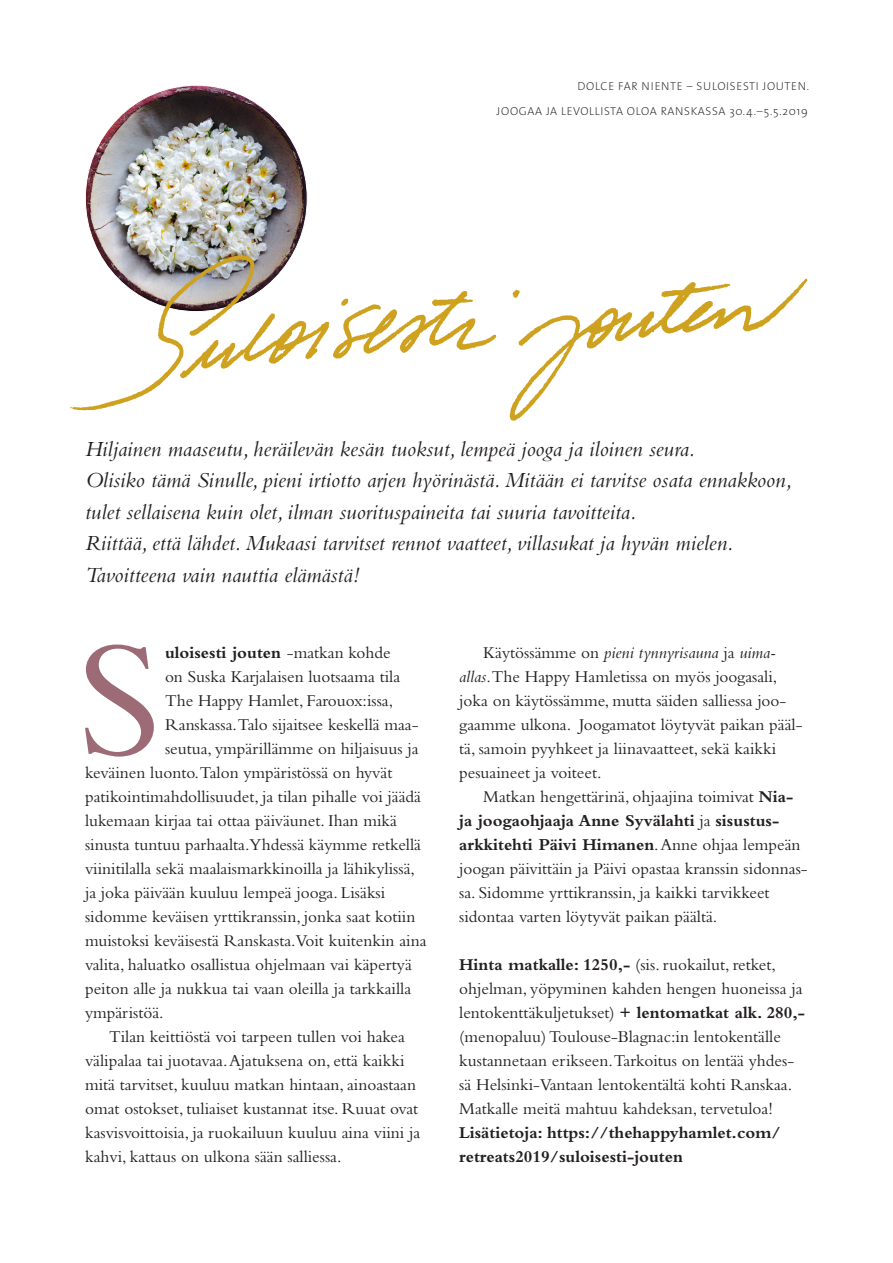
<style>
.page{position:relative;width:893px;height:1263px;background:#fff}
.page>*{position:absolute;margin:0;border:0;box-sizing:border-box;transform-origin:0 0}
.LEIPÄ{font:171.6px "Bembo";color:#9c6b76}
.t1{font:italic 22.5px/31.5px "Bembo";color:#231f20}
.LEIPÄ-2{font:17.25px/24px "Bembo";color:#231f20}
.LEIPÄ_SIS{font:17.25px/24px "Bembo";color:#231f20}
.LEIPÄ-3{font:700 17.25px/24px "Bembo";color:#231f20}
.t2{font:200 11.55px "The Sans";letter-spacing:.06em;color:#231f20}
.s1{font-weight:400}
.s2{font-style:italic}
.s3{font-weight:700}
</style>
<div class="page">
<img style="left:87px;top:85px;width:219px;height:95px">
<img style="left:70px;top:180px;width:738px;height:241px">
<p class="t2" style="left:578px;top:79px;width:233px">DOLCE FAR NIENTE – SULOISESTI JOUTEN.</p>
<p class="t2" style="left:497px;top:104px;width:313px">JOOGAA JA LEVOLLISTA OLOA RANSKASSA 30.4.–5.5.2019</p>
<p class="t1" style="left:85px;top:432px;width:709px">Hiljainen maaseutu, heräilevän kesän tuoksut, lempeä jooga ja iloinen seura.<br>Olisiko tämä Sinulle, pieni irtiotto arjen hyörinästä. Mitään ei tarvitse osata ennakkoon, tulet sellaisena kuin olet, ilman suorituspaineita tai suuria tavoitteita.<br>Riittää, että lähdet. Mukaasi tarvitset rennot vaatteet, villasukat ja hyvän mielen.<br>Tavoitteena vain nauttia elämästä!</p>
<p class="LEIPÄ" style="left:77px;top:600px;width:86px">S</p>
<p class="LEIPÄ-3" style="left:165px;top:640px;width:227px">uloisesti jouten <span class="s1">-matkan kohde</span></p>
<p class="LEIPÄ-2" style="left:165px;top:664px;width:237px">on Suska Karjalaisen luotsaama tila</p>
<p class="LEIPÄ-2" style="left:165px;top:688px;width:230px">The Happy Hamlet, Farouox:issa,</p>
<p class="LEIPÄ-2" style="left:165px;top:712px;width:255px">Ranskassa.Talo sijaitsee keskellä maa-</p>
<p class="LEIPÄ-2" style="left:165px;top:736px;width:255px">seutua, ympärillämme on hiljaisuus ja</p>
<p class="LEIPÄ-2" style="left:85px;top:760px;width:309px">keväinen luonto.Talon ympäristössä on hyvät</p>
<p class="LEIPÄ-2" style="left:85px;top:784px;width:338px">patikointimahdollisuudet, ja tilan pihalle voi jäädä</p>
<p class="LEIPÄ-2" style="left:85px;top:808px;width:313px">lukemaan kirjaa tai ottaa päiväunet. Ihan mikä</p>
<p class="LEIPÄ-2" style="left:85px;top:832px;width:337px">sinusta tuntuu parhaalta.Yhdessä käymme retkellä</p>
<p class="LEIPÄ-2" style="left:85px;top:856px;width:331px">viinitilalla sekä maalaismarkkinoilla ja lähikylissä,</p>
<p class="LEIPÄ-2" style="left:85px;top:880px;width:302px">ja joka päivään kuuluu lempeä jooga. Lisäksi</p>
<p class="LEIPÄ-2" style="left:85px;top:904px;width:332px">sidomme keväisen yrttikranssin, jonka saat kotiin</p>
<p class="LEIPÄ-2" style="left:85px;top:928px;width:343px">muistoksi keväisestä Ranskasta.Voit kuitenkin aina</p>
<p class="LEIPÄ-2" style="left:85px;top:952px;width:328px">valita, haluatko osallistua ohjelmaan vai käpertyä</p>
<p class="LEIPÄ-2" style="left:85px;top:976px;width:328px">peiton alle ja nukkua tai vaan oleilla ja tarkkailla</p>
<p class="LEIPÄ-2" style="left:85px;top:1000px;width:80px">ympäristöä.</p>
<p class="LEIPÄ_SIS" style="left:85px;top:1024px;width:337px;text-indent:24px">Tilan keittiöstä voi tarpeen tullen voi hakea välipalaa tai juotavaa. Ajatuksena on, että kaikki mitä tarvitset, kuuluu matkan hintaan, ainoastaan omat ostokset, tuliaiset kustannat itse. Ruuat ovat kasvisvoittoisia, ja ruokailuun kuuluu aina viini ja kahvi, kattaus on ulkona sään salliessa.</p>
<p class="LEIPÄ_SIS" style="left:459px;top:640px;width:345px;text-indent:24px">Käytössämme on <span class="s2">pieni tynnyrisauna</span> ja <span class="s2">uima&shy;allas</span>.The Happy Hamletissa on myös joogasali, joka on käytössämme, mutta säiden salliessa joo&shy;gaamme ulkona. Joogamatot löytyvät paikan pääl&shy;tä, samoin pyyhkeet ja liinavaatteet, sekä kaikki pesuaineet ja voiteet.</p>
<p class="LEIPÄ_SIS" style="left:459px;top:784px;width:350px;text-indent:24px">Matkan hengettärinä, ohjaajina toimivat <span class="s3">Nia&shy;ja joogaohjaaja Anne Syvälahti</span> ja <span class="s3">sisustus&shy;arkkitehti Päivi Himanen</span>. Anne ohjaa lempeän joogan päivittäin ja Päivi opastaa kranssin sidonnas&shy;sa. Sidomme yrttikranssin, ja kaikki tarvikkeet sidontaa varten löytyvät paikan päältä.</p>
<p class="LEIPÄ-2" style="left:459px;top:952px;width:347px"><span class="s3">Hinta matkalle: 1250,-</span> (sis. ruokailut, retket, ohjelman, yöpyminen kahden hengen huoneissa ja lentokenttäkuljetukset) <span class="s3">+ lentomatkat alk. 280,- </span>(menopaluu) Toulouse-Blagnac:in lentokentälle kustannetaan erikseen.Tarkoitus on lentää yhdes&shy;sä Helsinki-Vantaan lentokentältä kohti Ranskaa.<br>Matkalle meitä mahtuu kahdeksan, tervetuloa!</p>
<p class="LEIPÄ-3" style="left:459px;top:1120px;width:323px">Lisätietoja: https://thehappyhamlet.com/ retreats2019/suloisesti-jouten</p>
</div>
